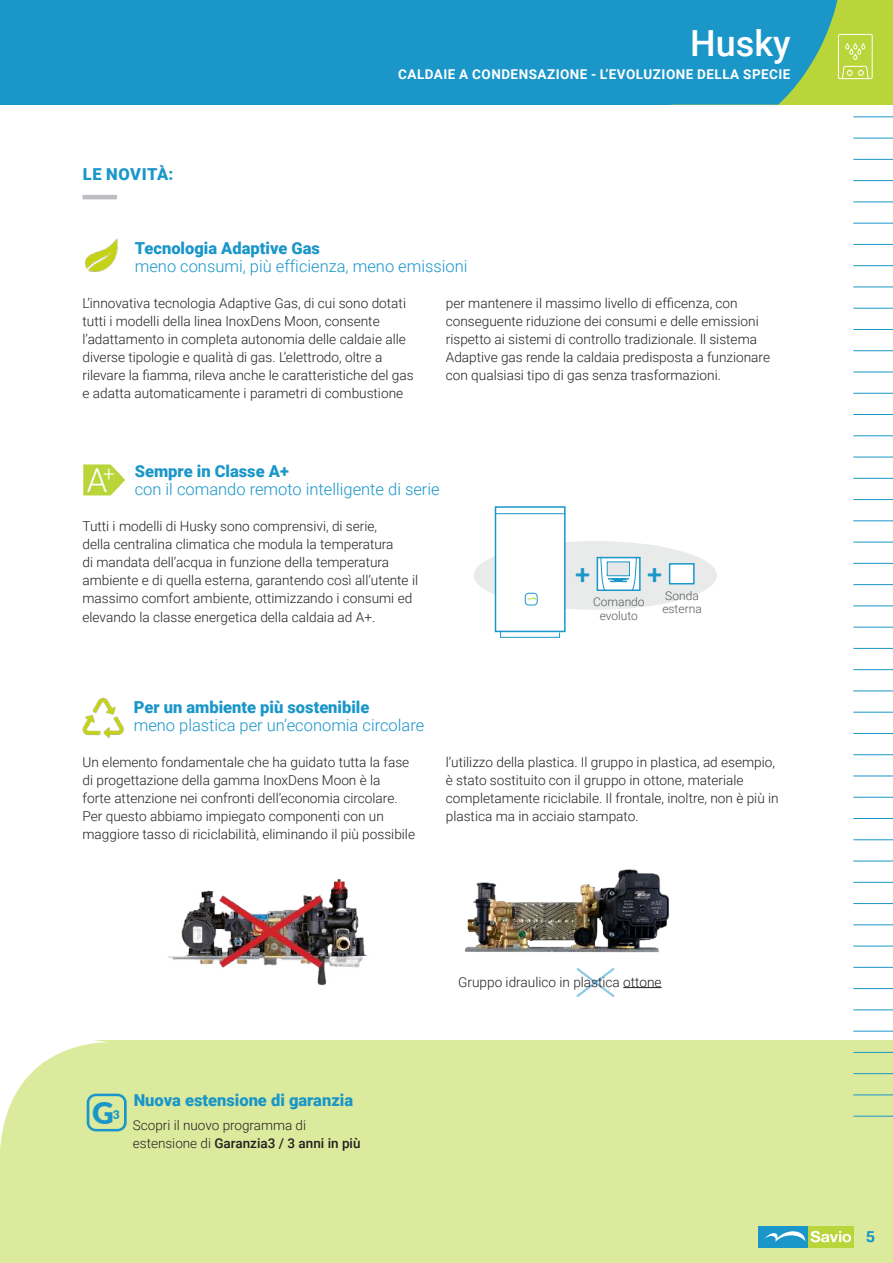
<style>
.page{position:relative;width:893px;height:1263px;background:#fff}
.page>*{position:absolute;margin:0;border:0;box-sizing:border-box;transform-origin:0 0}
.t1{font:500 36px "Roboto";color:#fff}
.t2{font:300 33px "Roboto";color:#fff}
.t3{font:900 30px "Lato";color:#1a96c9}
.t4{font:500 27px "Roboto";color:#1a96c9}
.t5{font:300 16.5px "Roboto";color:#1a96c9}
.t6{font:900 16.5px "Roboto";color:#1a96c9}
.t7{font:900 16.5px "Roboto";letter-spacing:.03em;color:#1a96c9}
.t8{font:700 16.5px "Breuer Text";color:#1a96c9}
.t9{font:300 13.65px/18.1px "Roboto";color:#231f20}
.t10{font:300 13.5px/18px "Roboto";color:#231f20}
.t11{font:700 13.5px "Roboto";letter-spacing:.035em;color:#fff}
.t12{font:300 12px/13.5px "Roboto";color:#57585a;text-align:center}
.t13{font:900 12px "Lato";color:#1a96c9}
.s1{font-weight:500}
</style>
<div class="page">
<div style="left:0;top:1040px;width:893px;height:223px;background:#dbea9d"></div>
<img style="left:82px;top:697px;width:42px;height:41px">
<img style="left:85px;top:238px;width:33px;height:34px">
<div style="left:808px;top:1226px;width:46px;height:21px;background:#b9d539"></div>
<div style="left:758px;top:1226px;width:50px;height:21px;background:#1a96c9"></div>
<svg style="left:765px;top:1231px;width:86px;height:11px"></svg>
<div style="left:0;top:0;width:893px;height:105px;background:#1a96c9"></div>
<div style="left:671px;top:0;width:222px;height:105px;background:#b9d539"></div>
<svg style="left:671px;top:0;width:202px;height:105px"></svg>
<hr style="left:853px;top:117px;width:40px;height:1px;background:#1a96c9">
<hr style="left:853px;top:287px;width:40px;height:1px;background:#1a96c9">
<hr style="left:853px;top:457px;width:40px;height:1px;background:#1a96c9">
<hr style="left:853px;top:627px;width:40px;height:1px;background:#1a96c9">
<hr style="left:853px;top:797px;width:40px;height:1px;background:#1a96c9">
<hr style="left:853px;top:967px;width:40px;height:1px;background:#1a96c9">
<hr style="left:853px;top:202px;width:40px;height:1px;background:#1a96c9">
<hr style="left:853px;top:372px;width:40px;height:1px;background:#1a96c9">
<hr style="left:853px;top:542px;width:40px;height:1px;background:#1a96c9">
<hr style="left:853px;top:712px;width:40px;height:1px;background:#1a96c9">
<hr style="left:853px;top:882px;width:40px;height:1px;background:#1a96c9">
<hr style="left:853px;top:1052px;width:40px;height:1px;background:#1a96c9">
<hr style="left:853px;top:159px;width:40px;height:1px;background:#1a96c9">
<hr style="left:853px;top:329px;width:40px;height:1px;background:#1a96c9">
<hr style="left:853px;top:499px;width:40px;height:1px;background:#1a96c9">
<hr style="left:853px;top:669px;width:40px;height:1px;background:#1a96c9">
<hr style="left:853px;top:839px;width:40px;height:1px;background:#1a96c9">
<hr style="left:853px;top:1009px;width:40px;height:1px;background:#1a96c9">
<hr style="left:853px;top:244px;width:40px;height:1px;background:#1a96c9">
<hr style="left:853px;top:414px;width:40px;height:1px;background:#1a96c9">
<hr style="left:853px;top:584px;width:40px;height:1px;background:#1a96c9">
<hr style="left:853px;top:754px;width:40px;height:1px;background:#1a96c9">
<hr style="left:853px;top:924px;width:40px;height:1px;background:#1a96c9">
<hr style="left:853px;top:1095px;width:40px;height:1px;background:#1a96c9">
<hr style="left:853px;top:1116px;width:40px;height:1px;background:#1a96c9">
<hr style="left:853px;top:138px;width:40px;height:1px;background:#1a96c9">
<hr style="left:853px;top:308px;width:40px;height:1px;background:#1a96c9">
<hr style="left:853px;top:478px;width:40px;height:1px;background:#1a96c9">
<hr style="left:853px;top:648px;width:40px;height:1px;background:#1a96c9">
<hr style="left:853px;top:818px;width:40px;height:1px;background:#1a96c9">
<hr style="left:853px;top:988px;width:40px;height:1px;background:#1a96c9">
<hr style="left:853px;top:223px;width:40px;height:1px;background:#1a96c9">
<hr style="left:853px;top:393px;width:40px;height:1px;background:#1a96c9">
<hr style="left:853px;top:563px;width:40px;height:1px;background:#1a96c9">
<hr style="left:853px;top:733px;width:40px;height:1px;background:#1a96c9">
<hr style="left:853px;top:903px;width:40px;height:1px;background:#1a96c9">
<hr style="left:853px;top:1073px;width:40px;height:1px;background:#1a96c9">
<hr style="left:853px;top:180px;width:40px;height:1px;background:#1a96c9">
<hr style="left:853px;top:350px;width:40px;height:1px;background:#1a96c9">
<hr style="left:853px;top:521px;width:40px;height:1px;background:#1a96c9">
<hr style="left:853px;top:691px;width:40px;height:1px;background:#1a96c9">
<hr style="left:853px;top:861px;width:40px;height:1px;background:#1a96c9">
<hr style="left:853px;top:1031px;width:40px;height:1px;background:#1a96c9">
<hr style="left:853px;top:265px;width:40px;height:1px;background:#1a96c9">
<hr style="left:853px;top:435px;width:40px;height:1px;background:#1a96c9">
<hr style="left:853px;top:606px;width:40px;height:1px;background:#1a96c9">
<hr style="left:853px;top:776px;width:40px;height:1px;background:#1a96c9">
<hr style="left:853px;top:946px;width:40px;height:1px;background:#1a96c9">
<svg style="left:83px;top:464px;width:42px;height:31px"></svg>
<hr style="left:83px;top:195px;width:34px;height:4px;background:#bcbdc0">
<img style="left:168px;top:879px;width:199px;height:107px">
<img style="left:465px;top:869px;width:204px;height:84px">
<svg style="left:576px;top:967px;width:39px;height:31px"></svg>
<hr style="left:623px;top:987px;width:39px;height:1px;background:#231f20">
<svg style="left:0;top:1040px;width:127px;height:110px"></svg>
<div style="left:474px;top:541px;width:243px;height:69px;background:#e9eaea;border-radius:50%"></div>
<div style="left:669px;top:563px;width:26px;height:21px;background:#fff;border:2px solid #1a96c9"></div>
<div style="left:597px;top:557px;width:44px;height:34px;background:#fff;border:2px solid #1a96c9"></div>
<svg style="left:600px;top:556px;width:37px;height:35px"></svg>
<div style="left:495px;top:506px;width:71px;height:126px;background:#fff;border:2px solid #1a96c9"></div>
<div style="left:525px;top:593px;width:12px;height:12px;border:1px solid #1a96c9;border-radius:3px"></div>
<hr style="left:495px;top:513px;width:71px;height:1px;background:#1a96c9">
<svg style="left:500px;top:630px;width:60px;height:8px"></svg>
<svg style="left:526px;top:597px;width:10px;height:4px"></svg>
<h1 class="t1" style="left:690px;top:18px;width:102px">Husky</h1>
<p class="t7" style="left:83px;top:163px;width:92px">LE NOVITÀ:</p>
<p class="t11" style="left:398px;top:64px;width:394px">CALDAIE A CONDENSAZIONE - L’EVOLUZIONE DELLA SPECIE</p>
<p class="t6" style="left:135px;top:236px;width:187px">Tecnologia Adaptive Gas</p>
<p class="t5" style="left:135px;top:254px;width:334px">meno consumi, più efficienza, meno emissioni</p>
<p class="t9" style="left:83px;top:293px;width:333px">L’innovativa tecnologia Adaptive Gas, di cui sono dotati tutti i modelli della linea InoxDens Moon, consente l’adattamento in completa autonomia delle caldaie alle diverse tipologie e qualità di gas. L’elettrodo, oltre a rilevare la fiamma, rileva anche le caratteristiche del gas e adatta automaticamente i parametri di combustione</p>
<p class="t9" style="left:446px;top:293px;width:326px">per mantenere il massimo livello di efficenza, con conseguente riduzione dei consumi e delle emissioni rispetto ai sistemi di controllo tradizionale. ll sistema Adaptive gas rende la caldaia predisposta a funzionare con qualsiasi tipo di gas senza trasformazioni.</p>
<h2 class="t2" style="left:87px;top:457px;width:30px">A<sup>+</sup></h2>
<p class="t6" style="left:135px;top:460px;width:156px">Sempre in Classe A+</p>
<p class="t5" style="left:135px;top:478px;width:306px">con il comando remoto intelligente di serie</p>
<p class="t9" style="left:83px;top:516px;width:337px">Tutti i modelli di Husky sono comprensivi, di serie,<br>della centralina climatica che modula la temperatura<br>di mandata dell’acqua in funzione della temperatura ambiente e di quella esterna, garantendo così all’utente il massimo comfort ambiente, ottimizzando i consumi ed elevando la classe energetica della caldaia ad A+.</p>
<p class="t6" style="left:134px;top:696px;width:237px">Per un ambiente più sostenibile</p>
<p class="t5" style="left:134px;top:714px;width:292px">meno plastica per un’economia circolare</p>
<h3 class="t4" style="left:575px;top:555px;width:17px">+</h3>
<h3 class="t4" style="left:647px;top:555px;width:17px">+</h3>
<p class="t12" style="left:593px;top:595px;width:53px">Comando evoluto</p>
<p class="t12" style="left:662px;top:588px;width:41px;text-align:left">Sonda esterna</p>
<p class="t9" style="left:83px;top:752px;width:334px">Un elemento fondamentale che ha guidato tutta la fase di progettazione della gamma InoxDens Moon è la<br>forte attenzione nei confronti dell’economia circolare.<br>Per questo abbiamo impiegato componenti con un maggiore tasso di riciclabilità, eliminando il più possibile</p>
<p class="t9" style="left:446px;top:752px;width:334px">l’utilizzo della plastica. Il gruppo in plastica, ad esempio, è stato sostituito con il gruppo in ottone, materiale completamente riciclabile. Il frontale, inoltre, non è più in plastica ma in acciaio stampato.</p>
<h3 class="t3" style="left:92px;top:1090px;width:23px">G</h3>
<p class="t13" style="left:113px;top:1105px;width:8px">3</p>
<p class="t6" style="left:134px;top:1088px;width:221px">Nuova estensione di garanzia</p>
<p class="t10" style="left:133px;top:1116px;width:229px">Scopri il nuovo programma di estensione di <span class="s1">Garanzia3 / 3 anni in più</span></p>
<p class="t9" style="left:458px;top:972px;width:205px">Gruppo idraulico in plastica ottone</p>
<p class="t8" style="left:866px;top:1227px;width:10px">5</p>
</div>
